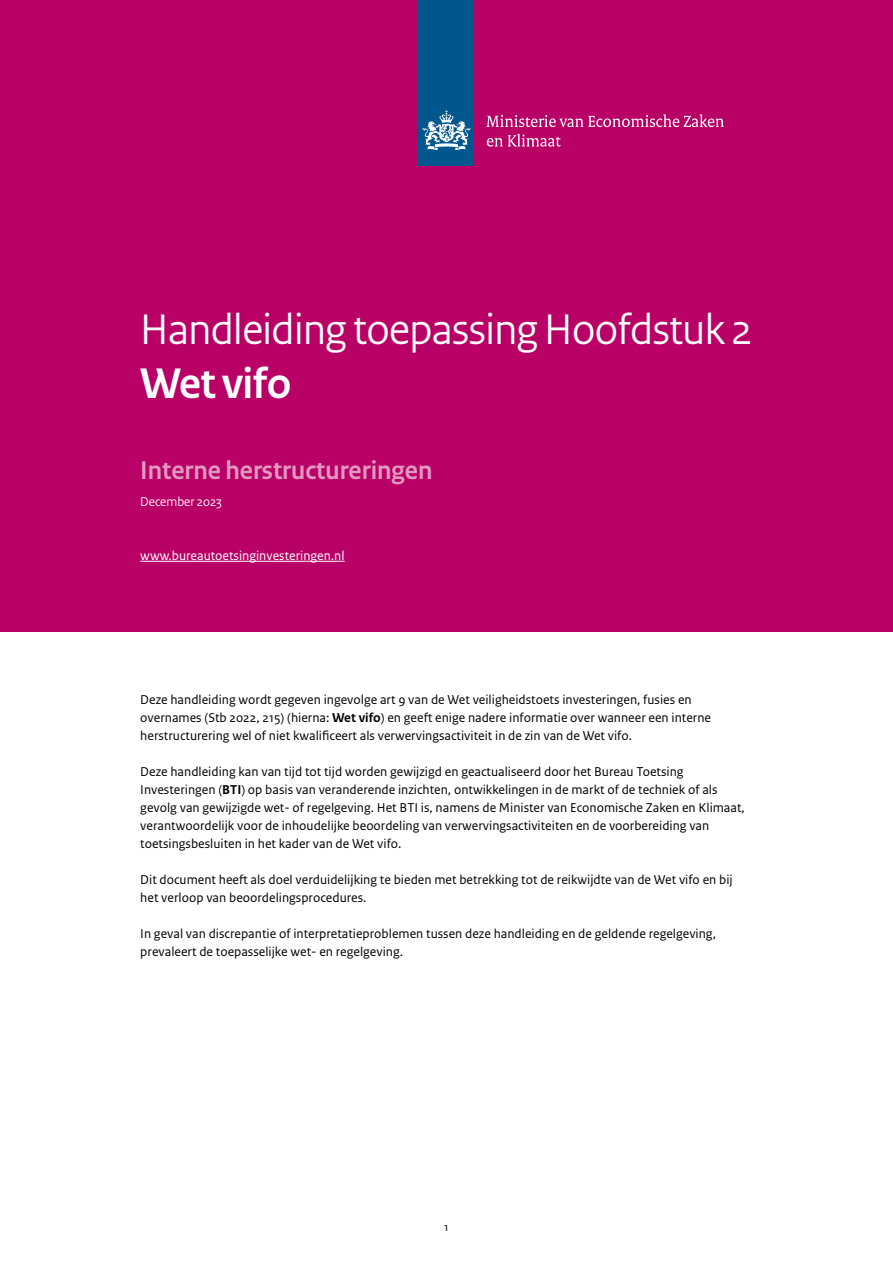
<style>
.page{position:relative;width:893px;height:1263px;background:#fff}
.page>*{position:absolute;margin:0;border:0;box-sizing:border-box;transform-origin:0 0}
.t1{font:45px "Rijksoverheid Sans Heading";letter-spacing:-.01em;color:#fff}
.t2{font:700 45px "Rijksoverheid Sans Heading";letter-spacing:-.01em;color:#fff}
.t3{font:700 27px "Rijksoverheid Sans Heading";color:#e399c2}
.t4{font:13.5px/18px "Rijksoverheid Sans Text";color:#000}
.t5{font:13.5px "Rijksoverheid Sans Text";color:#fff}
.t6{font:13.5px "Rijksoverheid Sans Heading";color:#fff}
.t7{font:12px "Rijksoverheid Sans Text";color:#000}
.s1{font-weight:700}
</style>
<div class="page">
<div style="left:0;top:0;width:893px;height:631px;background:#b90066"></div>
<div style="left:419px;top:0;width:55px;height:166px;background:#00578e"></div>
<svg style="left:423px;top:110px;width:47px;height:40px"></svg>
<svg style="left:486px;top:114px;width:238px;height:13px"></svg>
<svg style="left:487px;top:134px;width:74px;height:13px"></svg>
<hr style="left:140px;top:561px;width:205px;height:1px;background:#fff">
<h1 class="t1" style="left:140px;top:303px;width:613px">Handleiding toepassing Hoofdstuk 2</h1>
<h1 class="t2" style="left:140px;top:358px;width:153px">Wet vifo</h1>
<h2 class="t3" style="left:140px;top:455px;width:294px">Interne herstructureringen</h2>
<p class="t6" style="left:140px;top:494px;width:83px">December 2023</p>
<p class="t5" style="left:140px;top:548px;width:206px">www.bureautoetsinginvesteringen.nl</p>
<p class="t4" style="left:140px;top:691px;width:572px">Deze handleiding wordt gegeven ingevolge art 9 van de Wet veiligheidstoets investeringen, fusies en overnames (Stb 2022, 215) (hierna: <span class="s1">Wet vifo</span>) en geeft enige nadere informatie over wanneer een interne herstructurering wel of niet kwalificeert als verwervingsactiviteit in de zin van de Wet vifo.</p>
<p class="t4" style="left:140px;top:763px;width:606px">Deze handleiding kan van tijd tot tijd worden gewijzigd en geactualiseerd door het Bureau Toetsing Investeringen (<span class="s1">BTI</span>) op basis van veranderende inzichten, ontwikkelingen in de markt of de techniek of als gevolg van gewijzigde wet- of regelgeving. Het BTI is, namens de Minister van Economische Zaken en Klimaat, verantwoordelijk voor de inhoudelijke beoordeling van verwervingsactiviteiten en de voorbereiding van toetsingsbesluiten in het kader van de Wet vifo.</p>
<p class="t4" style="left:140px;top:871px;width:594px">Dit document heeft als doel verduidelijking te bieden met betrekking tot de reikwijdte van de Wet vifo en bij het verloop van beoordelingsprocedures.</p>
<p class="t4" style="left:140px;top:925px;width:577px">In geval van discrepantie of interpretatieproblemen tussen deze handleiding en de geldende regelgeving, prevaleert de toepasselijke wet- en regelgeving.</p>
<p class="t7" style="left:444px;top:1220px;width:6px">1</p>
</div>
